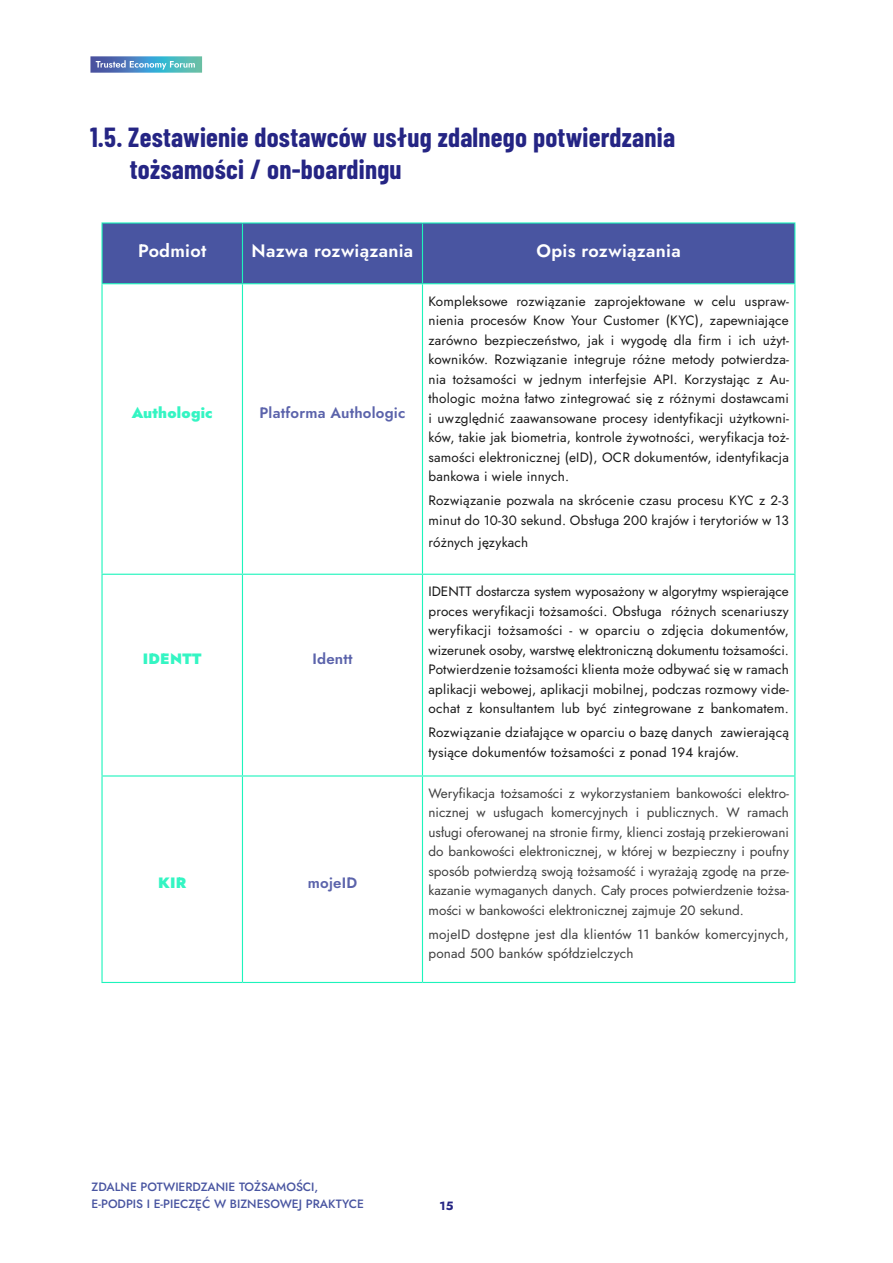
<style>
.page{position:relative;width:893px;height:1263px;background:#fff}
.page>*{position:absolute;margin:0;border:0;box-sizing:border-box;transform-origin:0 0}
.t1{font:700 27px/32.4px "Barlow Condensed";letter-spacing:.01em;color:#252584}
.t2{font:600 18px "Jost";letter-spacing:.015em;color:#fff}
.t3{font:600 15px "Jost";letter-spacing:.015em;color:#5b63ab}
.t4{font:900 15px "Jost";letter-spacing:.015em;color:#34f5c3}
.t5{font:13.5px/19.5px "Jost";letter-spacing:.015em;color:#1a1a1a;text-align:justify}
.t6{font:13.5px/19.5px "Jost";letter-spacing:.015em;color:#404040;text-align:justify}
.t7{font:500 12px/16.5px "Jost";color:#4955a1}
.t8{font:700 12px "Jost";color:#252584}
</style>
<div class="page">
<svg style="left:90px;top:56px;width:112px;height:17px;background:#68a4c5"></svg>
<div style="left:103px;top:224px;width:691px;height:59px;background:#4955a1"></div>
<hr style="left:101px;top:222px;width:141px;height:2px;background:#1df4bc">
<hr style="left:101px;top:224px;width:2px;height:59px;background:#1df4bc">
<hr style="left:242px;top:222px;width:180px;height:2px;background:#1df4bc">
<hr style="left:242px;top:224px;width:1px;height:59px;background:#1df4bc">
<hr style="left:422px;top:222px;width:373px;height:2px;background:#1df4bc">
<hr style="left:422px;top:224px;width:1px;height:59px;background:#1df4bc">
<hr style="left:794px;top:224px;width:1px;height:59px;background:#1df4bc">
<hr style="left:101px;top:283px;width:141px;height:1px;background:#1df4bc">
<hr style="left:101px;top:284px;width:2px;height:290px;background:#1df4bc">
<hr style="left:242px;top:283px;width:180px;height:1px;background:#1df4bc">
<hr style="left:242px;top:284px;width:1px;height:290px;background:#1df4bc">
<hr style="left:422px;top:283px;width:373px;height:1px;background:#1df4bc">
<hr style="left:422px;top:284px;width:1px;height:290px;background:#1df4bc">
<hr style="left:794px;top:284px;width:1px;height:290px;background:#1df4bc">
<hr style="left:101px;top:574px;width:141px;height:1px;background:#1df4bc">
<hr style="left:101px;top:575px;width:2px;height:200px;background:#1df4bc">
<hr style="left:242px;top:574px;width:180px;height:1px;background:#1df4bc">
<hr style="left:242px;top:575px;width:1px;height:200px;background:#1df4bc">
<hr style="left:422px;top:574px;width:373px;height:1px;background:#1df4bc">
<hr style="left:422px;top:575px;width:1px;height:200px;background:#1df4bc">
<hr style="left:794px;top:575px;width:1px;height:200px;background:#1df4bc">
<hr style="left:101px;top:775px;width:141px;height:1px;background:#1df4bc">
<hr style="left:101px;top:776px;width:2px;height:206px;background:#1df4bc">
<hr style="left:242px;top:775px;width:180px;height:1px;background:#1df4bc">
<hr style="left:242px;top:776px;width:1px;height:206px;background:#1df4bc">
<hr style="left:422px;top:775px;width:373px;height:1px;background:#1df4bc">
<hr style="left:422px;top:776px;width:1px;height:206px;background:#1df4bc">
<hr style="left:794px;top:776px;width:1px;height:206px;background:#1df4bc">
<hr style="left:101px;top:982px;width:141px;height:1px;background:#1df4bc">
<hr style="left:242px;top:982px;width:180px;height:1px;background:#1df4bc">
<hr style="left:422px;top:982px;width:373px;height:1px;background:#1df4bc">
<h1 class="t1" style="left:130px;top:120px;width:547px;text-indent:-40px">1.5. Zestawienie dostawców usług zdalnego potwierdzania tożsamości / on-boardingu</h1>
<h2 class="t2" style="left:138px;top:238px;width:70px">Podmiot</h2>
<h2 class="t2" style="left:252px;top:238px;width:163px">Nazwa rozwiązania</h2>
<h2 class="t2" style="left:537px;top:238px;width:146px">Opis rozwiązania</h2>
<p class="t4" style="left:132px;top:402px;width:83px">Authologic</p>
<p class="t3" style="left:259px;top:403px;width:148px">Platforma Authologic</p>
<p class="t4" style="left:143px;top:648px;width:60px">IDENTT</p>
<p class="t3" style="left:312px;top:648px;width:42px">Identt</p>
<p class="t4" style="left:158px;top:872px;width:30px">KIR</p>
<p class="t3" style="left:308px;top:872px;width:51px">mojeID</p>
<p class="t5" style="left:428px;top:291px;width:362px">Kompleksowe rozwiązanie zaprojektowane w celu uspraw&shy;nienia procesów Know Your Customer (KYC), zapewniające zarówno bezpieczeństwo, jak i wygodę dla firm i ich użyt&shy;kowników. Rozwiązanie integruje różne metody potwierdza&shy;nia tożsamości w jednym interfejsie API. Korzystając z Au&shy;thologic można łatwo zintegrować się z różnymi dostawcami i uwzględnić zaawansowane procesy identyfikacji użytkowni&shy;ków, takie jak biometria, kontrole żywotności, weryfikacja toż&shy;samości elektronicznej (eID), OCR dokumentów, identyfikacja bankowa i wiele innych.</p>
<p class="t5" style="left:428px;top:491px;width:362px">Rozwiązanie pozwala na skrócenie czasu procesu KYC z 2-3 minut do 10-30 sekund. Obsługa 200 krajów i terytoriów w 13</p>
<p class="t5" style="left:428px;top:533px;width:101px">różnych językach</p>
<p class="t5" style="left:428px;top:582px;width:362px">IDENTT dostarcza system wyposażony w algorytmy wspierające proces weryfikacji tożsamości. Obsługa różnych scenariuszy weryfikacji tożsamości - w oparciu o zdjęcia dokumentów, wizerunek osoby, warstwę elektroniczną dokumentu tożsamości.<br>Potwierdzenie tożsamości klienta może odbywać się w ramach aplikacji webowej, aplikacji mobilnej, podczas rozmowy vide&shy;ochat z konsultantem lub być zintegrowane z bankomatem.</p>
<p class="t5" style="left:428px;top:723px;width:362px">Rozwiązanie działające w oparciu o bazę danych zawierającą tysiące dokumentów tożsamości z ponad 194 krajów.</p>
<p class="t6" style="left:428px;top:784px;width:362px">Weryfikacja tożsamości z wykorzystaniem bankowości elektro&shy;nicznej w usługach komercyjnych i publicznych. W ramach usługi oferowanej na stronie firmy, klienci zostają przekierowani do bankowości elektronicznej, w której w bezpieczny i poufny sposób potwierdzą swoją tożsamość i wyrażają zgodę na prze&shy;kazanie wymaganych danych. Cały proces potwierdzenie tożsa&shy;mości w bankowości elektronicznej zajmuje 20 sekund.</p>
<p class="t6" style="left:428px;top:924px;width:362px">mojeID dostępne jest dla klientów 11 banków komercyjnych, ponad 500 banków spółdzielczych</p>
<p class="t7" style="left:92px;top:1179px;width:274px">ZDALNE POTWIERDZANIE TOŻSAMOŚCI,<br>E-PODPIS I E-PIECZĘĆ W BIZNESOWEJ PRAKTYCE</p>
<p class="t8" style="left:440px;top:1197px;width:15px">15</p>
</div>
